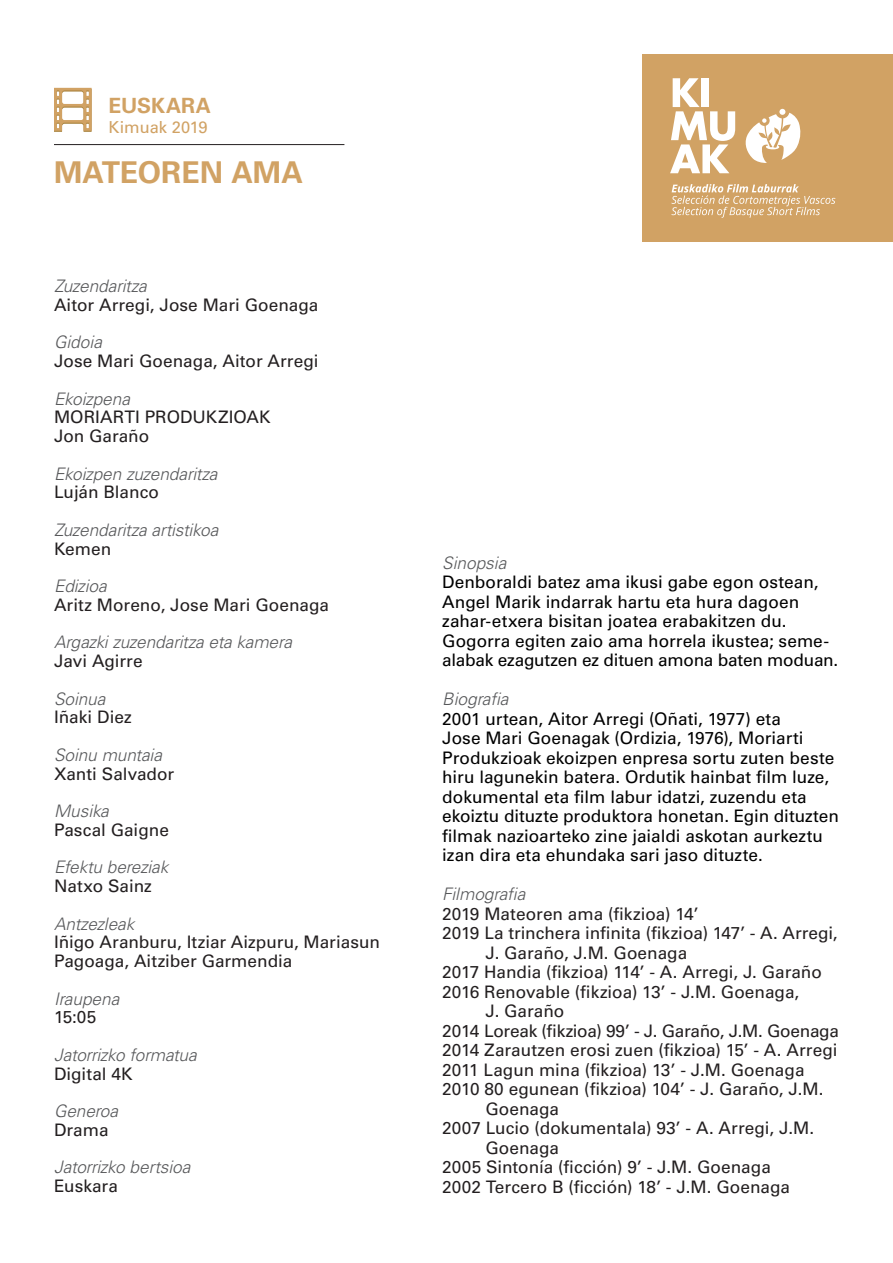
<style>
.page{position:relative;width:893px;height:1263px;background:#fff}
.page>*{position:absolute;margin:0;border:0;box-sizing:border-box;transform-origin:0 0}
.t1{font:700 30px "Univers LT Std";color:#d1a264}
.t2{font:700 21px "Univers LT Std";color:#d1a264}
.t3{font:17.25px/19.5px "Univers LT Std";color:#231f20}
.t4{font:17.25px/19.5px "Univers LT Std";color:#000}
.t5{font:italic 300 17.25px "Univers LT Std";letter-spacing:-.005em;color:#57585a}
.t6{font:17.25px "Univers LT Std";letter-spacing:-.02em;color:#231f20}
.t7{font:16.5px "Univers LT Std";letter-spacing:-.005em;color:#d1a264}
</style>
<div class="page">
<svg style="left:54px;top:88px;width:38px;height:44px"></svg>
<hr style="left:54px;top:144px;width:290px;height:1px;background:#231f20">
<div style="left:642px;top:54px;width:251px;height:187px;background:#d1a264"></div>
<svg style="left:670px;top:78px;width:65px;height:95px"></svg>
<svg style="left:672px;top:184px;width:163px;height:34px"></svg>
<svg style="left:745px;top:109px;width:56px;height:54px"></svg>
<p class="t2" style="left:108px;top:93px;width:104px">EUSKARA</p>
<p class="t7" style="left:108px;top:117px;width:101px">Kimuak 2019</p>
<p class="t1" style="left:54px;top:155px;width:251px">MATEOREN AMA</p>
<p class="t5" style="left:54px;top:276px;width:94px">Zuzendaritza</p>
<p class="t3" style="left:54px;top:295px;width:266px">Aitor Arregi, Jose Mari Goenaga</p>
<p class="t5" style="left:54px;top:332px;width:49px">Gidoia</p>
<p class="t3" style="left:54px;top:351px;width:266px">Jose Mari Goenaga, Aitor Arregi</p>
<p class="t5" style="left:54px;top:388px;width:77px">Ekoizpena</p>
<p class="t3" style="left:54px;top:408px;width:218px;line-height:18.8px">MORIARTI PRODUKZIOAK<br>Jon Garaño</p>
<p class="t5" style="left:54px;top:463px;width:165px">Ekoizpen zuzendaritza</p>
<p class="t3" style="left:54px;top:483px;width:107px">Luján Blanco</p>
<p class="t5" style="left:54px;top:519px;width:166px">Zuzendaritza artistikoa</p>
<p class="t3" style="left:54px;top:539px;width:59px">Kemen</p>
<p class="t5" style="left:54px;top:576px;width:54px">Edizioa</p>
<p class="t3" style="left:54px;top:595px;width:277px">Aritz Moreno, Jose Mari Goenaga</p>
<p class="t5" style="left:54px;top:632px;width:239px">Argazki zuzendaritza eta kamera</p>
<p class="t3" style="left:54px;top:651px;width:90px">Javi Agirre</p>
<p class="t5" style="left:54px;top:688px;width:53px">Soinua</p>
<p class="t3" style="left:54px;top:708px;width:79px">Iñaki Diez</p>
<p class="t5" style="left:54px;top:744px;width:110px">Soinu muntaia</p>
<p class="t3" style="left:54px;top:764px;width:122px">Xanti Salvador</p>
<p class="t5" style="left:54px;top:801px;width:56px">Musika</p>
<p class="t3" style="left:54px;top:820px;width:116px">Pascal Gaigne</p>
<p class="t5" style="left:54px;top:857px;width:116px">Efektu bereziak</p>
<p class="t3" style="left:54px;top:876px;width:99px">Natxo Sainz</p>
<p class="t5" style="left:54px;top:913px;width:82px">Antzezleak</p>
<p class="t3" style="left:54px;top:933px;width:327px;line-height:18.8px">Iñigo Aranburu, Itziar Aizpuru, Mariasun<br>Pagoaga, Aitziber Garmendia</p>
<p class="t5" style="left:54px;top:988px;width:67px">Iraupena</p>
<p class="t3" style="left:54px;top:1008px;width:44px">15:05</p>
<p class="t5" style="left:54px;top:1044px;width:144px">Jatorrizko formatua</p>
<p class="t3" style="left:54px;top:1064px;width:80px">Digital 4K</p>
<p class="t5" style="left:54px;top:1101px;width:66px">Generoa</p>
<p class="t3" style="left:54px;top:1120px;width:56px">Drama</p>
<p class="t5" style="left:54px;top:1157px;width:138px">Jatorrizko bertsioa</p>
<p class="t3" style="left:54px;top:1176px;width:66px">Euskara</p>
<p class="t5" style="left:442px;top:552px;width:66px">Sinopsia</p>
<p class="t4" style="left:442px;top:573px;width:398px">Denboraldi batez ama ikusi gabe egon ostean, Angel Marik indarrak hartu eta hura dagoen zahar-etxera bisitan joatea erabakitzen du.<br>Gogorra egiten zaio ama horrela ikustea; seme&shy;alabak ezagutzen ez dituen amona baten moduan.</p>
<p class="t5" style="left:442px;top:689px;width:68px">Biografia</p>
<p class="t4" style="left:442px;top:709px;width:398px">2001 urtean, Aitor Arregi (Oñati, 1977) eta<br>Jose Mari Goenagak (Ordizia, 1976), Moriarti Produkzioak ekoizpen enpresa sortu zuten beste hiru lagunekin batera. Ordutik hainbat film luze, dokumental eta film labur idatzi, zuzendu eta ekoiztu dituzte produktora honetan. Egin dituzten filmak nazioarteko zine jaialdi askotan aurkeztu izan dira eta ehundaka sari jaso dituzte.</p>
<p class="t5" style="left:442px;top:884px;width:85px">Filmografia</p>
<p class="t3" style="left:442px;top:904px;width:258px">2019 Mateoren ama (fikzioa) 14’</p>
<p class="t3" style="left:485px;top:924px;width:354px;text-indent:-43px">2019 La trinchera infinita (fikzioa) 147’ - A. Arregi,<br>J. Garaño, J.M. Goenaga</p>
<p class="t3" style="left:442px;top:963px;width:381px">2017 Handia (fikzioa) 114’ - A. Arregi, J. Garaño</p>
<p class="t3" style="left:485px;top:982px;width:315px;text-indent:-43px">2016 Renovable (fikzioa) 13’ - J.M. Goenaga,<br>J. Garaño</p>
<p class="t6" style="left:442px;top:1020px;width:398px">2014 Loreak (fikzioa) 99’ - J. Garaño, J.M. Goenaga</p>
<p class="t3" style="left:442px;top:1041px;width:397px">2014 Zarautzen erosi zuen (fikzioa) 15’ - A. Arregi</p>
<p class="t3" style="left:442px;top:1060px;width:364px">2011 Lagun mina (fikzioa) 13’ - J.M. Goenaga</p>
<p class="t3" style="left:485px;top:1080px;width:340px;text-indent:-43px">2010 80 egunean (fikzioa) 104’ - J. Garaño, J.M.<br>Goenaga</p>
<p class="t3" style="left:485px;top:1119px;width:330px;text-indent:-43px">2007 Lucio (dokumentala) 93’ - A. Arregi, J.M.<br>Goenaga</p>
<p class="t3" style="left:442px;top:1158px;width:330px">2005 Sintonía (ficción) 9’ - J.M. Goenaga</p>
<p class="t3" style="left:442px;top:1177px;width:349px">2002 Tercero B (ficción) 18’ - J.M. Goenaga</p>
</div>
